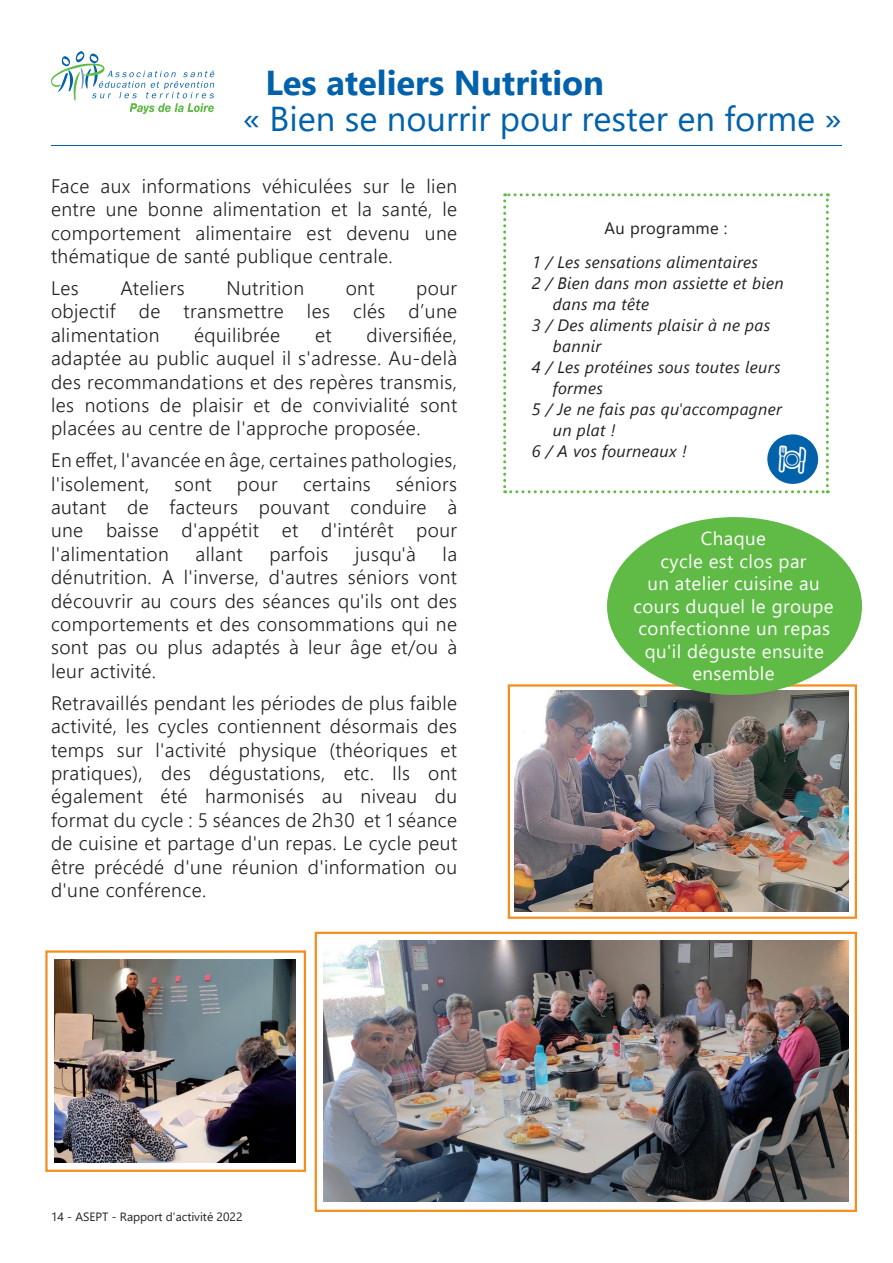
<style>
.page{position:relative;width:893px;height:1263px;background:#fff}
.page>*{position:absolute;margin:0;border:0;box-sizing:border-box;transform-origin:0 0}
.t1{font:34.5px "Segoe UI";color:#0161aa}
.t2{font:700 34.5px "Segoe UI";color:#0161aa}
.t3{font:300 19.5px/23.4px "Segoe UI";letter-spacing:.02em;color:#231f20;text-align:justify}
.t4{font:18.75px/22.5px "Segoe UI";letter-spacing:.02em;color:#fff;text-align:center}
.t5{font:italic 16.5px "Segoe UI";letter-spacing:.02em;color:#231f20}
.t6{font:16.5px "Segoe UI";letter-spacing:.02em;color:#231f20}
.t7{font:12px "Segoe UI";color:#231f20}
</style>
<div class="page">
<svg style="left:51px;top:51px;width:163px;height:63px"></svg>
<hr style="left:51px;top:145px;width:791px;height:1px;background:#0161aa">
<div style="left:45px;top:950px;width:261px;height:222px;background:#fff;border:2px solid #f68e1e"></div>
<img style="left:55px;top:959px;width:241px;height:203px">
<div style="left:315px;top:932px;width:542px;height:280px;background:#fff;border:2px solid #f68e1e"></div>
<img style="left:324px;top:941px;width:524px;height:260px">
<div style="left:508px;top:684px;width:349px;height:235px;background:#fff;border:2px solid #f68e1e"></div>
<img style="left:515px;top:691px;width:334px;height:220px">
<div style="left:607px;top:517px;width:255px;height:178px;background:#60bb46;border-radius:50%"></div>
<svg style="left:503px;top:193px;width:326px;height:300px"></svg>
<h1 class="t2" style="left:265px;top:50px;width:340px">Les ateliers Nutrition</h1>
<h1 class="t1" style="left:243px;top:86px;width:601px">« Bien se nourrir pour rester en forme »</h1>
<p class="t3" style="left:51px;top:172px;width:408px">Face aux informations véhiculées sur le lien entre une bonne alimentation et la santé, le comportement alimentaire est devenu une thématique de santé publique centrale.</p>
<p class="t3" style="left:51px;top:274px;width:29px">Les</p>
<p class="t3" style="left:120px;top:274px;width:66px">Ateliers</p>
<p class="t3" style="left:226px;top:274px;width:79px">Nutrition</p>
<p class="t3" style="left:346px;top:274px;width:30px">ont</p>
<p class="t6" style="left:605px;top:213px;width:124px">Au programme :</p>
<p class="t5" style="left:532px;top:247px;width:228px">1 / Les sensations alimentaires</p>
<p class="t5" style="left:532px;top:268px;width:253px">2 / Bien dans mon assiette et bien</p>
<p class="t5" style="left:553px;top:289px;width:98px">dans ma tête</p>
<p class="t5" style="left:532px;top:310px;width:240px">3 / Des aliments plaisir à ne pas</p>
<p class="t5" style="left:553px;top:331px;width:50px">bannir</p>
<p class="t5" style="left:532px;top:352px;width:250px">4 / Les protéines sous toutes leurs</p>
<p class="t5" style="left:553px;top:373px;width:51px">formes</p>
<p class="t5" style="left:532px;top:394px;width:252px">5 / Je ne fais pas qu'accompagner</p>
<p class="t5" style="left:553px;top:415px;width:64px">un plat !</p>
<p class="t5" style="left:532px;top:436px;width:157px">6 / A vos fourneaux !</p>
<p class="t3" style="left:51px;top:274px;width:408px;text-indent:365px">pour objectif de transmettre les clés d’une alimentation</p>
<p class="t3" style="left:51px;top:321px;width:408px;text-indent:315px">diversifiée, adaptée au public auquel il s'adresse. Au-delà des recommandations et des repères transmis, les notions de plaisir et de convivialité sont placées au centre de l'approche proposée.</p>
<p class="t3" style="left:51px;top:447px;width:408px">En effet, l'avancée en âge, certaines pathologies, l'isolement,</p>
<p class="t3" style="left:194px;top:321px;width:88px">équilibrée</p>
<p class="t3" style="left:315px;top:321px;width:18px">et</p>
<p class="t3" style="left:51px;top:470px;width:408px;text-indent:345px">séniors autant de facteurs pouvant conduire à une baisse d'appétit et d'intérêt pour l'alimentation</p>
<p class="t3" style="left:175px;top:470px;width:39px">sont</p>
<p class="t3" style="left:237px;top:470px;width:42px">pour</p>
<p class="t3" style="left:303px;top:470px;width:69px">certains</p>
<p class="t4" style="left:633px;top:526px;width:202px">Chaque<br>cycle est clos par<br>un atelier cuisine au cours duquel le groupe confectionne un repas qu'il déguste ensuite ensemble</p>
<p class="t3" style="left:196px;top:540px;width:49px">allant</p>
<p class="t3" style="left:269px;top:540px;width:61px">parfois</p>
<p class="t3" style="left:355px;top:540px;width:62px">jusqu'à</p>
<p class="t3" style="left:51px;top:540px;width:408px;text-indent:392px">la dénutrition. A l'inverse, d'autres séniors vont découvrir au cours des séances qu'ils ont des comportements et des consommations qui ne sont pas ou plus adaptés à leur âge et/ou à leur activité.</p>
<p class="t3" style="left:51px;top:689px;width:408px">Retravaillés pendant les périodes de plus faible activité, les cycles contiennent désormais des temps sur l'activité physique (théoriques et pratiques), des dégustations, etc. Ils ont également été harmonisés au niveau du format du cycle : 5 séances de 2h30 et 1 séance de cuisine et partage d'un repas. Le cycle peut être précédé d'une réunion d'information ou d'une conférence.</p>
<p class="t7" style="left:51px;top:1205px;width:193px">14 - ASEPT - Rapport d’activité 2022</p>
</div>
